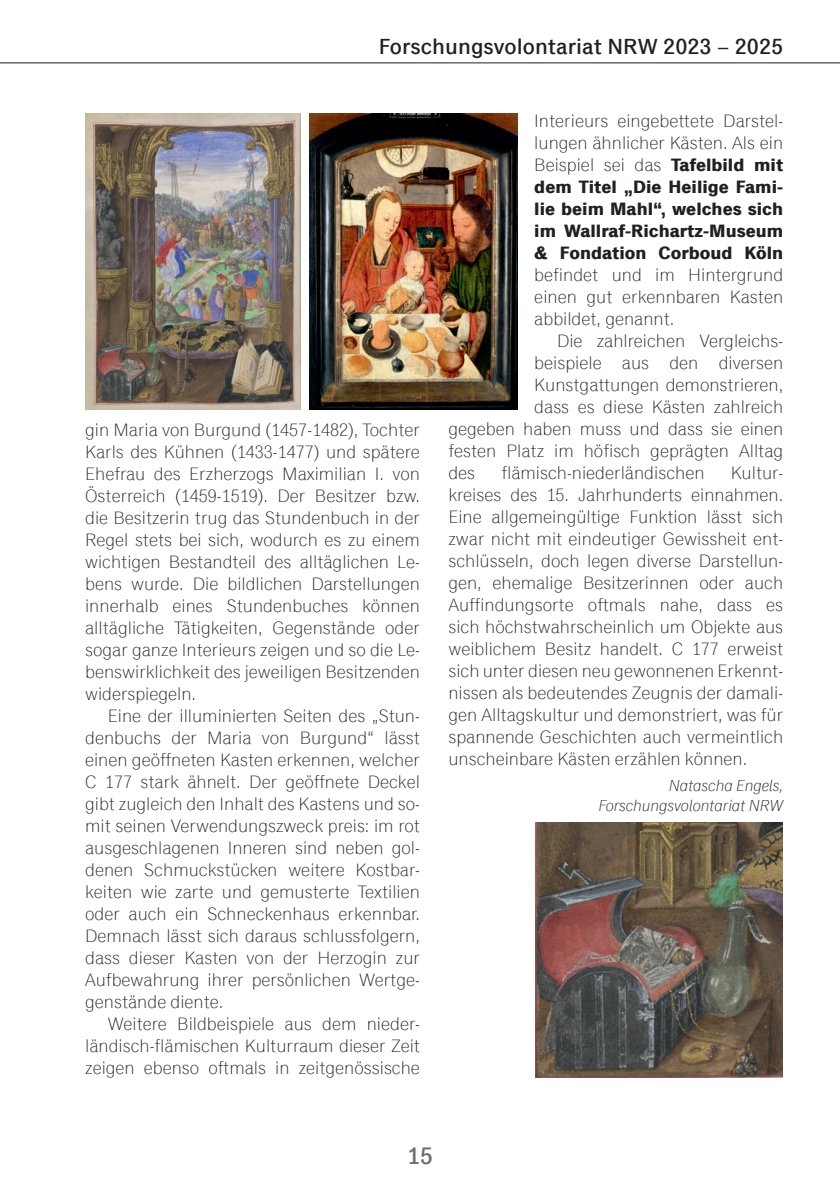
<style>
.page{position:relative;width:840px;height:1191px;background:#fff}
.page>*{position:absolute;margin:0;border:0;box-sizing:border-box;transform-origin:0 0}
.t1{font:500 24px "Classic Grotesque Pro";color:#6c6d70}
.t2{font:500 22px "Classic Grotesque Pro";color:#231f20}
.t3{font:300 18px/22px "Classic Grotesque Pro";color:#231f20;text-align:justify}
.t4{font:700 18px/22px "Classic Grotesque Pro";color:#231f20;text-align:justify}
.t5{font:italic 300 16px/20px "Classic Grotesque Pro";color:#231f20;text-align:right}
.s1{font-weight:300}
</style>
<div class="page">
<hr style="left:0;top:62px;width:839px;height:1px;background:#231f20">
<img style="left:85px;top:113px;width:215px;height:296px">
<img style="left:309px;top:113px;width:208px;height:296px">
<img style="left:535px;top:822px;width:247px;height:255px">
<p class="t2" style="left:378px;top:33px;width:405px">Forschungsvolontariat NRW 2023 – 2025</p>
<p class="t3" style="left:85px;top:419px;width:336px">gin Maria von Burgund (1457-1482), Tochter Karls des Kühnen (1433-1477) und spätere Ehefrau des Erzherzogs Maximilian I. von Österreich (1459-1519). Der Besitzer bzw. die Besitzerin trug das Stundenbuch in der Regel stets bei sich, wodurch es zu einem wichtigen Bestandteil des alltäglichen Le&shy;bens wurde. Die bildlichen Darstellungen innerhalb eines Stundenbuches können alltägliche Tätigkeiten, Gegenstände oder sogar ganze Interieurs zeigen und so die Le&shy;benswirklichkeit des jeweiligen Besitzenden widerspiegeln.</p>
<p class="t3" style="left:85px;top:705px;width:336px;text-indent:23px">Eine der illuminierten Seiten des „Stun&shy;denbuchs der Maria von Burgund“ lässt einen geöffneten Kasten erkennen, welcher C 177 stark ähnelt. Der geöffnete Deckel gibt zugleich den Inhalt des Kastens und so&shy;mit seinen Verwendungszweck preis: im rot ausgeschlagenen Inneren sind neben gol&shy;denen Schmuckstücken weitere Kostbar&shy;keiten wie zarte und gemusterte Textilien oder auch ein Schneckenhaus erkennbar.<br>Demnach lässt sich daraus schlussfolgern, dass dieser Kasten von der Herzogin zur Aufbewahrung ihrer persönlichen Wertge&shy;genstände diente.</p>
<p class="t3" style="left:85px;top:1013px;width:336px;text-indent:23px">Weitere Bildbeispiele aus dem nieder&shy;ländisch-flämischen Kulturraum dieser Zeit zeigen ebenso oftmals in zeitgenössische</p>
<p class="t4" style="left:534px;top:111px;width:250px"><span class="s1">Interieurs eingebettete Darstel&shy;lungen ähnlicher Kästen. Als ein Beispiel sei das</span> Tafelbild mit dem Titel „Die Heilige Fami&shy;lie beim Mahl“, welches sich im Wallraf-Richartz-Museum &amp; Fondation Corboud Köln</p>
<p class="t3" style="left:534px;top:264px;width:250px">befindet und im Hintergrund einen gut erkennbaren Kasten abbildet, genannt.</p>
<p class="t3" style="left:556px;top:330px;width:227px">Die zahlreichen Vergleichs-</p>
<p class="t3" style="left:534px;top:352px;width:250px">beispiele aus den diversen</p>
<p class="t3" style="left:534px;top:374px;width:250px">Kunstgattungen demonstrieren,</p>
<p class="t3" style="left:534px;top:396px;width:250px">dass es diese Kästen zahlreich</p>
<p class="t3" style="left:448px;top:418px;width:336px">gegeben haben muss und dass sie einen</p>
<p class="t3" style="left:448px;top:440px;width:336px">festen Platz im höfisch geprägten Alltag</p>
<p class="t3" style="left:448px;top:462px;width:28px">des</p>
<p class="t3" style="left:501px;top:462px;width:204px">flämisch-niederländischen</p>
<p class="t3" style="left:448px;top:462px;width:336px;text-indent:282px">Kultur&shy;kreises des 15. Jahrhunderts einnahmen.<br>Eine allgemeingültige Funktion lässt sich zwar nicht mit eindeutiger Gewissheit ent&shy;schlüsseln, doch legen diverse Darstellun&shy;gen, ehemalige Besitzerinnen oder auch Auffindungsorte oftmals nahe, dass es sich höchstwahrscheinlich um Objekte aus weiblichem Besitz handelt. C 177 erweist sich unter diesen neu gewonnenen Erkennt&shy;nissen als bedeutendes Zeugnis der damali&shy;gen Alltagskultur und demonstriert, was für spannende Geschichten auch vermeintlich unscheinbare Kästen erzählen können.</p>
<p class="t5" style="left:598px;top:775px;width:186px">Natascha Engels,<br>Forschungsvolontariat NRW</p>
<h1 class="t1" style="left:406px;top:1142px;width:28px">15</h1>
</div>
